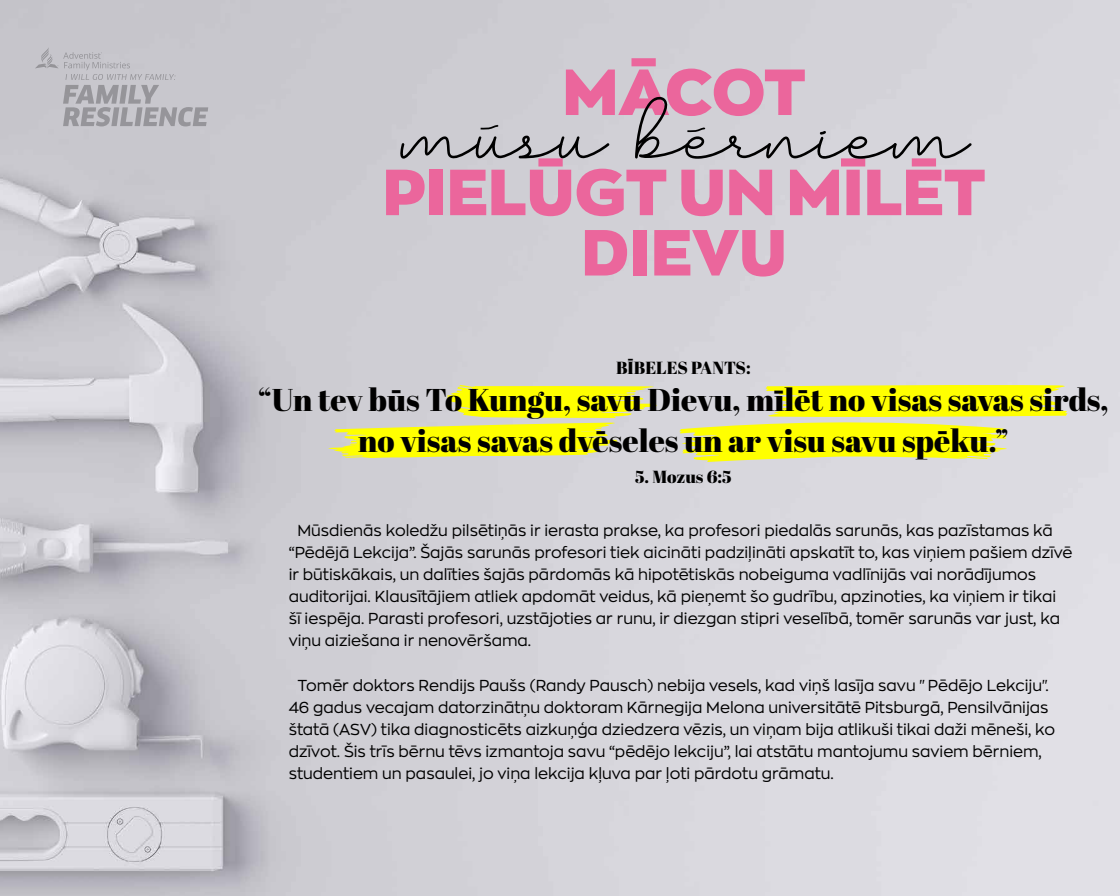
<style>
.page{position:relative;width:1120px;height:896px;background:#fff}
.page>*{position:absolute;margin:0;border:0;box-sizing:border-box;transform-origin:0 0}
.t1{font:113.75px "Filosofia Script";color:#000}
.t2{font:900 63.88px/100.2px "Zona Pro";color:#eb669c;text-align:center}
.t3{font:31.5px/40.2px "Abril Fatface";color:#000;text-align:center}
.t4{font:17.5px "Abril Fatface";color:#000}
.t5{font:15.75px/21.9px "Zona Pro";color:#000}
</style>
<div class="page">
<img style="left:0;top:0;width:1120px;height:896px">
<svg style="left:35px;top:47px;width:173px;height:79px;background:#bbbac0"></svg>
<svg style="left:323px;top:385px;width:339px;height:74px;background:#e9e963"></svg>
<svg style="left:675px;top:384px;width:396px;height:78px;background:#f0ef56"></svg>
<svg style="left:479px;top:123px;width:21px;height:7px"></svg>
<svg style="left:686px;top:125px;width:21px;height:8px"></svg>
<h2 class="t2" style="left:383px;top:40px;width:604px">MĀCOT<br>PIELŪGT UN MĪLĒT</h2>
<h2 class="t2" style="left:581px;top:201px;width:207px">DIEVU</h2>
<h1 class="t1" style="left:403px;top:50px;width:569px">musu berniem</h1>
<p class="t4" style="left:616px;top:355px;width:136px">BĪBELES PANTS:</p>
<h3 class="t3" style="left:258px;top:379px;width:853px">“Un tev būs To Kungu, savu Dievu, mīlēt no visas savas sirds, no visas savas dvēseles un ar visu savu spēku.”</h3>
<p class="t4" style="left:635px;top:465px;width:98px">5. Mozus 6:5</p>
<p class="t5" style="left:289px;top:519px;width:785px;text-indent:9px">Mūsdienās koledžu pilsētiņās ir ierasta prakse, ka profesori piedalās sarunās, kas pazīstamas kā “Pēdējā Lekcija”. Šajās sarunās profesori tiek aicināti padziļināti apskatīt to, kas viņiem pašiem dzīvē ir būtiskākais, un dalīties šajās pārdomās kā hipotētiskās nobeiguma vadlīnijās vai norādījumos auditorijai. Klausītājiem atliek apdomāt veidus, kā pieņemt šo gudrību, apzinoties, ka viņiem ir tikai<br>šī iespēja. Parasti profesori, uzstājoties ar runu, ir diezgan stipri veselībā, tomēr sarunās var just, ka viņu aiziešana ir nenovēršama.</p>
<p class="t5" style="left:289px;top:674px;width:768px;text-indent:9px">Tomēr doktors Rendijs Paušs (Randy Pausch) nebija vesels, kad viņš lasīja savu " Pēdējo Lekciju".<br>46 gadus vecajam datorzinātņu doktoram Kārnegija Melona universitātē Pitsburgā, Pensilvānijas štatā (ASV) tika diagnosticēts aizkuņģa dziedzera vēzis, un viņam bija atlikuši tikai daži mēneši, ko dzīvot. Šis trīs bērnu tēvs izmantoja savu “pēdējo lekciju”, lai atstātu mantojumu saviem bērniem, studentiem un pasaulei, jo viņa lekcija kļuva par ļoti pārdotu grāmatu.</p>
</div>
